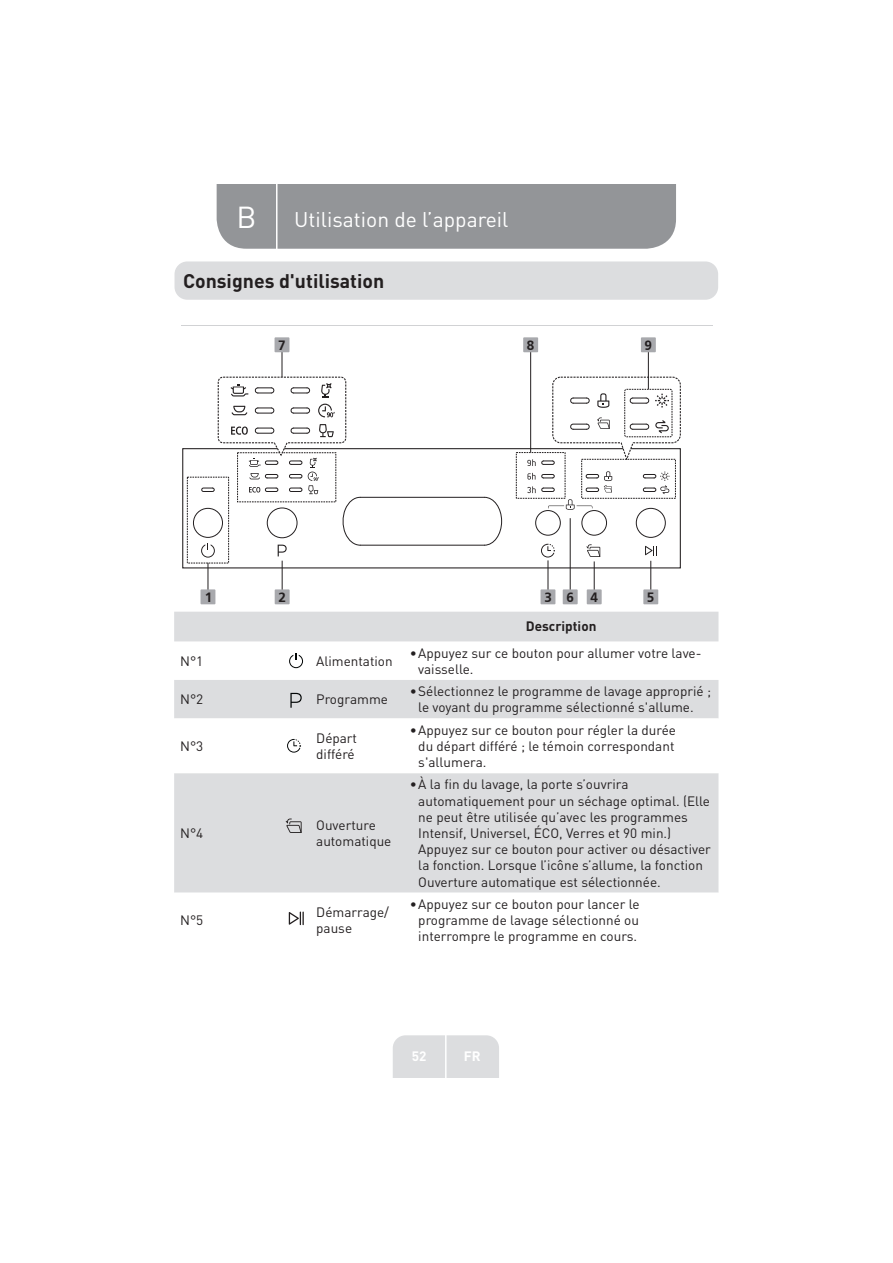
<style>
.page{position:relative;width:893px;height:1263px;background:#fff}
.page>*{position:absolute;margin:0;border:0;box-sizing:border-box;transform-origin:0 0}
.t1{font:30px "DIN Pro";color:#fff}
.t2{font:21px "DIN Pro";color:#fff}
.t3{font:700 19.5px "DIN Pro";color:#231f20}
.t4{font:13.5px/16.2px "DIN Pro";color:#231f20}
.t5{font:700 13.5px "DIN Pro";color:#231f20}
.t6{font:700 13.5px "Frutiger CE";color:#231f20}
.t7{font:700 13.5px "DIN Pro";color:#fff}
</style>
<div class="page">
<div style="left:217px;top:185px;width:459px;height:64px;background:#939598"></div>
<div style="left:393px;top:1035px;width:106px;height:43px;background:#dcdddf"></div>
<hr style="left:445px;top:1018px;width:1px;height:60px;background:#fff">
<hr style="left:276px;top:185px;width:1px;height:66px;background:#fff">
<div style="left:174px;top:261px;width:544px;height:39px;background:#dcdddf;border-radius:13px"></div>
<svg style="left:174px;top:612px;width:544px;height:106px;fill:#dcdddf"></svg>
<svg style="left:174px;top:773px;width:544px;height:153px;fill:#dcdddf"></svg>
<svg style="left:289px;top:653px;width:14px;height:15px"></svg>
<hr style="left:182px;top:325px;width:531px;height:1px;background:#d1d2d4">
<hr style="left:208px;top:563px;width:1px;height:32px;background:#231f20">
<hr style="left:282px;top:561px;width:1px;height:34px;background:#231f20">
<hr style="left:547px;top:560px;width:1px;height:35px;background:#231f20">
<hr style="left:594px;top:561px;width:1px;height:34px;background:#231f20">
<hr style="left:650px;top:561px;width:1px;height:34px;background:#231f20">
<div style="left:275px;top:589px;width:15px;height:15px;background:#a8a9ad"></div>
<div style="left:200px;top:589px;width:15px;height:15px;background:#a8a9ad"></div>
<div style="left:587px;top:589px;width:15px;height:15px;background:#a8a9ad"></div>
<div style="left:643px;top:589px;width:15px;height:15px;background:#a8a9ad"></div>
<div style="left:540px;top:589px;width:15px;height:15px;background:#a8a9ad"></div>
<svg style="left:541px;top:544px;width:14px;height:14px"></svg>
<svg style="left:645px;top:546px;width:9px;height:9px"></svg>
<hr style="left:360px;top:545px;width:124px;height:1px;background:#231f20">
<hr style="left:360px;top:497px;width:124px;height:1px;background:#231f20">
<svg style="left:484px;top:496px;width:18px;height:50px"></svg>
<div style="left:193px;top:508px;width:30px;height:30px;border:1px solid #231f20;border-radius:50%"></div>
<div style="left:636px;top:508px;width:30px;height:30px;border:1px solid #231f20;border-radius:50%"></div>
<div style="left:535px;top:510px;width:26px;height:26px;border:1px solid #231f20;border-radius:50%"></div>
<div style="left:581px;top:510px;width:26px;height:26px;border:1px solid #231f20;border-radius:50%"></div>
<div style="left:182px;top:448px;width:499px;height:120px;border:1px solid #231f20"></div>
<hr style="left:648px;top:349px;width:1px;height:40px;background:#231f20">
<div style="left:641px;top:337px;width:15px;height:15px;background:#a8a9ad"></div>
<div style="left:516px;top:452px;width:49px;height:47px;border:1px dashed #231f20"></div>
<hr style="left:530px;top:344px;width:1px;height:108px;background:#231f20">
<div style="left:523px;top:337px;width:15px;height:15px;background:#a8a9ad"></div>
<hr style="left:570px;top:518px;width:1px;height:77px;background:#231f20">
<div style="left:563px;top:589px;width:15px;height:15px;background:#a8a9ad"></div>
<svg style="left:200px;top:376px;width:161px;height:182px"></svg>
<hr style="left:282px;top:345px;width:1px;height:32px;background:#231f20">
<div style="left:274px;top:337px;width:15px;height:15px;background:#a8a9ad"></div>
<svg style="left:586px;top:544px;width:14px;height:13px"></svg>
<svg style="left:527px;top:376px;width:154px;height:134px"></svg>
<svg style="left:290px;top:693px;width:12px;height:15px"></svg>
<svg style="left:287px;top:739px;width:14px;height:14px"></svg>
<svg style="left:286px;top:819px;width:16px;height:14px"></svg>
<svg style="left:289px;top:912px;width:15px;height:13px"></svg>
<h1 class="t1" style="left:237px;top:206px;width:22px">B</h1>
<h2 class="t2" style="left:294px;top:212px;width:216px">Utilisation de l’appareil</h2>
<h3 class="t3" style="left:183px;top:268px;width:203px">Consignes d'utilisation</h3>
<p class="t6" style="left:278px;top:339px;width:9px">7</p>
<p class="t6" style="left:527px;top:339px;width:9px">8</p>
<p class="t6" style="left:644px;top:339px;width:9px">9</p>
<p class="t6" style="left:205px;top:591px;width:9px">1</p>
<p class="t6" style="left:278px;top:592px;width:9px">2</p>
<p class="t6" style="left:544px;top:591px;width:9px">3</p>
<p class="t6" style="left:590px;top:591px;width:9px">4</p>
<p class="t6" style="left:647px;top:591px;width:9px">5</p>
<p class="t6" style="left:566px;top:591px;width:9px">6</p>
<p class="t5" style="left:526px;top:618px;width:72px">Description</p>
<p class="t4" style="left:180px;top:655px;width:25px">N°1</p>
<p class="t4" style="left:316px;top:655px;width:78px">Alimentation</p>
<p class="t4" style="left:418px;top:646px;width:285px;text-indent:-9px">• Appuyez sur ce bouton pour allumer votre lave&shy;vaisselle.</p>
<p class="t4" style="left:180px;top:693px;width:25px">N°2</p>
<p class="t4" style="left:316px;top:693px;width:73px">Programme</p>
<p class="t4" style="left:418px;top:685px;width:294px;text-indent:-9px">• Sélectionnez le programme de lavage approprié ; le voyant du programme sélectionné s'allume.</p>
<p class="t4" style="left:180px;top:740px;width:25px">N°3</p>
<p class="t4" style="left:316px;top:732px;width:42px">Départ différé</p>
<p class="t4" style="left:418px;top:723px;width:259px;text-align:justify;text-indent:-9px">• Appuyez sur ce bouton pour régler la durée du départ différé ; le témoin correspondant s'allumera.</p>
<p class="t4" style="left:180px;top:827px;width:25px">N°4</p>
<p class="t4" style="left:316px;top:819px;width:77px">Ouverture automatique</p>
<p class="t4" style="left:418px;top:778px;width:294px;text-indent:-9px">• À la fin du lavage, la porte s’ouvrira automatiquement pour un séchage optimal. (Elle ne peut être utilisée qu’avec les programmes Intensif, Universel, ÉCO, Verres et 90 min.)<br>Appuyez sur ce bouton pour activer ou désactiver la fonction. Lorsque l’icône s’allume, la fonction Ouverture automatique est sélectionnée.</p>
<p class="t4" style="left:180px;top:914px;width:25px">N°5</p>
<p class="t4" style="left:316px;top:906px;width:74px">Démarrage/ pause</p>
<p class="t4" style="left:410px;top:898px;width:231px;text-align:center">• Appuyez sur ce bouton pour lancer le programme de lavage sélectionné ou interrompre le programme en cours.</p>
<p class="t7" style="left:412px;top:1048px;width:16px">52</p>
<p class="t7" style="left:464px;top:1048px;width:18px">FR</p>
</div>
